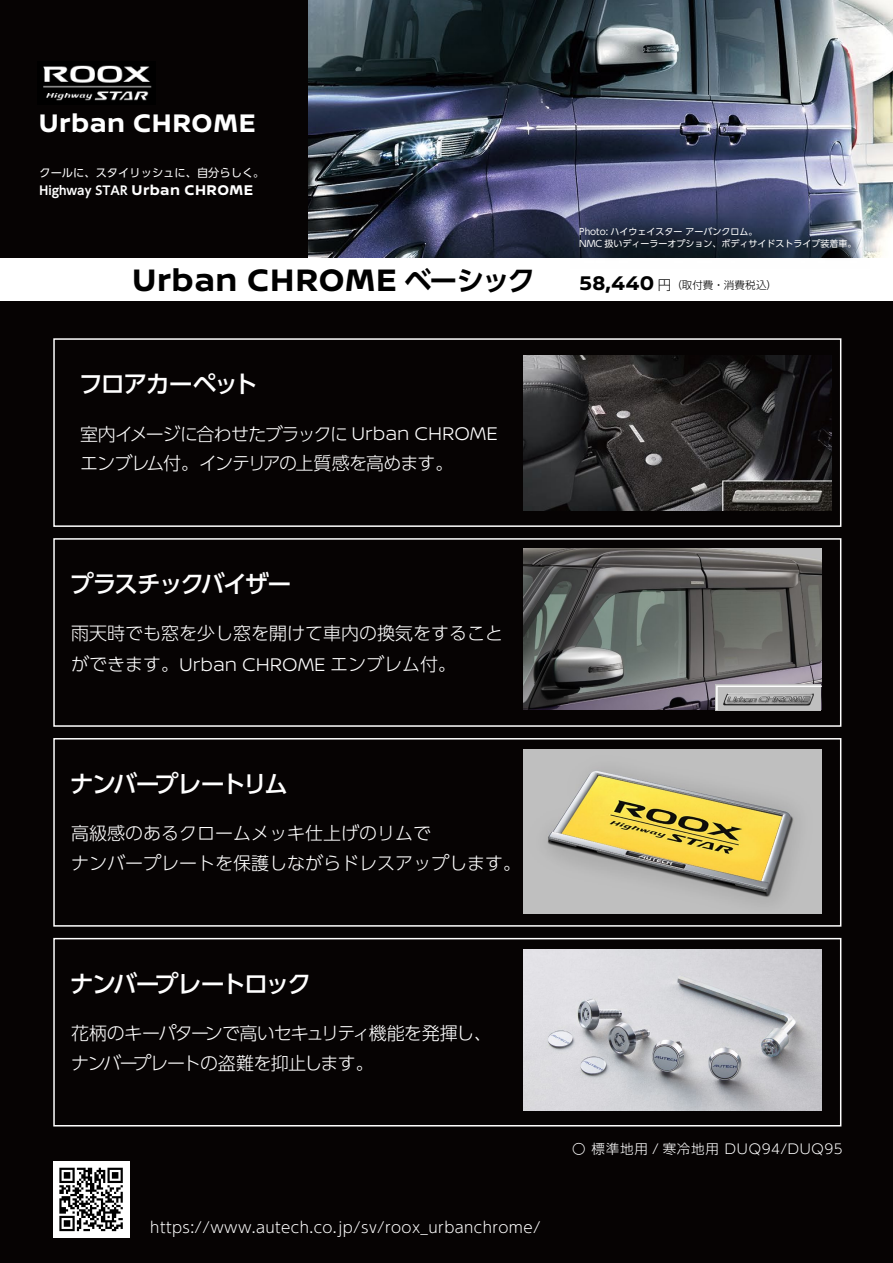
<style>
.page{position:relative;width:893px;height:1263px;background:#060303}
.page>*{position:absolute;margin:0;border:0;box-sizing:border-box;transform-origin:0 0}
.t1{font:700 33px "Nissan Brand";letter-spacing:.02em;color:#000}
.t2{font:700 27px "Nissan Brand";letter-spacing:.025em;color:#fff}
.t3{font:500 24px "UD Shin Go Pro";letter-spacing:-.08em;color:#fff}
.t4{font:500 24px "UD Shin Go Pro";letter-spacing:-.105em;color:#fff}
.t5{font:300 18px/30.8px "UD Shin Go Pro";color:#fff}
.t6{font:300 18px/29.2px "UD Shin Go Pro";letter-spacing:-.065em;color:#fff}
.t7{font:300 18px/30px "UD Shin Go Pro";letter-spacing:-.045em;color:#fff}
.t8{font:300 15px "UD Shin Go Pro";letter-spacing:.025em;color:#fff}
.t9{font:300 13.5px "UD Shin Go Pro";letter-spacing:.06em;color:#fff}
.t10{font:700 12px "UD Shin Go Pro De";color:#fff}
.t11{font:11.25px "UD Shin Go Pro";color:#fff}
.t12{font:300 10.5px "UD Shin Go Pro";letter-spacing:.01em;color:#000}
.t13{font:9px/12px "UD Shin Go Pro";color:#fff}
.s1{font-family:"Nissan Brand";font-size:15px}
.s2{font-family:"UD Shin Go Pro De";font-size:27.9px}
.s3{font-family:"Nissan Brand";font-weight:700;font-size:21px}
.s4{font-size:13.5px}
.s5{font-family:"Nissan Brand";font-size:19.5px}
</style>
<div class="page">
<div style="left:53px;top:338px;width:788px;height:189px;border:2px solid #fff"></div>
<div style="left:53px;top:538px;width:788px;height:189px;border:2px solid #fff"></div>
<div style="left:53px;top:738px;width:788px;height:189px;border:2px solid #fff"></div>
<div style="left:53px;top:938px;width:788px;height:188px;border:2px solid #fff"></div>
<img style="left:524px;top:548px;width:297px;height:162px">
<img style="left:524px;top:749px;width:297px;height:165px">
<img style="left:524px;top:949px;width:297px;height:162px">
<img style="left:524px;top:355px;width:307px;height:155px">
<svg style="left:715px;top:685px;width:107px;height:26px;background:#aeaeae"></svg>
<img style="left:43px;top:65px;width:109px;height:36px">
<div style="left:0;top:258px;width:893px;height:42px;background:#fff"></div>
<img style="left:308px;top:0;width:585px;height:258px">
<img style="left:570px;top:219px;width:299px;height:39px">
<div style="left:53px;top:1161px;width:76px;height:77px;background:#fff"></div>
<svg style="left:59px;top:1168px;width:64px;height:63px"></svg>
<h2 class="t2" style="left:39px;top:103px;width:219px">Urban CHROME</h2>
<p class="t11" style="left:39px;top:163px;width:226px">クールに、スタイリッシュに、自分らしく。</p>
<p class="t10" style="left:40px;top:181px;width:215px">Highway STAR <span class="s1">Urban CHROME</span></p>
<p class="t13" style="left:579px;top:226px;width:279px">Photo: ハイウェイスター アーバンクロム。<br>NMC 扱いディーラーオプション、ボディサイドストライプ装着車。</p>
<h1 class="t1" style="left:132px;top:256px;width:405px">Urban CHROME <span class="s2">ベーシック</span></h1>
<p class="t12" style="left:579px;top:276px;width:199px"><span class="s3">58,440</span> <span class="s4">円</span>（取付費・消費税込）</p>
<h3 class="t3" style="left:79px;top:364px;width:180px">フロアカーペット</h3>
<p class="t6" style="left:80px;top:419px;width:419px">室内イメージに合わせたブラックに <span class="s5">Urban CHROME</span>エンブレム付。インテリアの上質感を高めます。</p>
<h3 class="t3" style="left:70px;top:564px;width:223px">プラスチックバイザー</h3>
<p class="t5" style="left:71px;top:617px;width:434px">雨天時でも窓を少し窓を開けて車内の換気をすることができます。<span class="s5">Urban CHROME</span> エンブレム付。</p>
<h3 class="t4" style="left:70px;top:764px;width:220px">ナンバープレートリム</h3>
<p class="t5" style="left:71px;top:818px;width:452px;line-height:30px">高級感のあるクロームメッキ仕上げのリムで<br>ナンバープレートを保護しながらドレスアップします。</p>
<h3 class="t3" style="left:70px;top:964px;width:243px">ナンバープレートロック</h3>
<p class="t7" style="left:71px;top:1017px;width:423px">花柄のキーパターンで高いセキュリティ機能を発揮し、ナンバープレートの盗難を抑止します。</p>
<p class="t8" style="left:150px;top:1215px;width:392px">https://www.autech.co.jp/sv/roox_urbanchrome/</p>
<p class="t9" style="left:572px;top:1137px;width:272px">〇 標準地用 / 寒冷地用 DUQ94/DUQ95</p>
</div>
